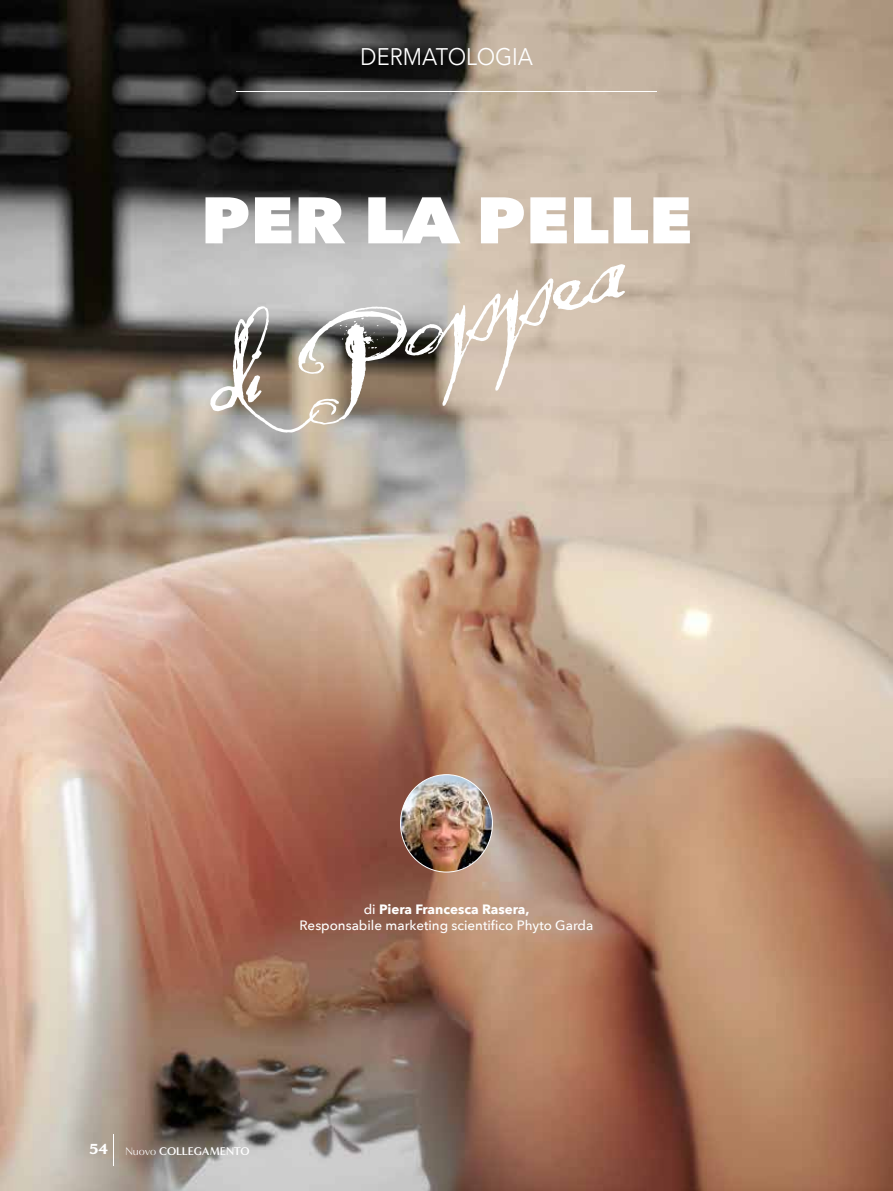
<style>
.page{position:relative;width:893px;height:1191px;background:#fff}
.page>*{position:absolute;margin:0;border:0;box-sizing:border-box;transform-origin:0 0}
.t1{font:106.65px "Quilted Butterfly";color:#fff;scale:1.11 1}
.t2{font:800 64.95px "Avenir Next";color:#fff;scale:1.11 1}
.t3{font:24px "Avenir Next";color:#fff;scale:.91 1}
.t4{font:500 13.5px/16.2px "Avenir Next";color:#fff;text-align:center}
.t5{font:700 11.4px "Minerva Modern";letter-spacing:-.015em;color:#fff}
.s1{font-weight:700}
.s2{font-weight:900;font-size:15px}
.s3{font-weight:400;font-size:11.25px}
</style>
<div class="page">
<img style="left:0;top:0;width:893px;height:1191px">
<hr style="left:236px;top:91px;width:421px;height:1px;background:#fff">
<img style="left:400px;top:774px;width:92px;height:98px">
<hr style="left:113px;top:1134px;width:1px;height:31px;background:#fff">
<h3 class="t3" style="left:360px;top:36px;width:191px">DERMATOLOGIA</h3>
<h2 class="t2" style="left:201px;top:180px;width:444px">PER LA PELLE</h2>
<h1 class="t1" style="left:186px;top:317px;width:391px;rotate:-16deg">di Poppea</h1>
<p class="t4" style="left:300px;top:900px;width:295px">di <span class="s1">Piera Francesca Rasera,<br></span>Responsabile marketing scientifico Phyto Garda</p>
<p class="t5" style="left:89px;top:1144px;width:162px"><span class="s2">54</span> <span class="s3">Nuovo</span> COLLEGAMENTO</p>
</div>
